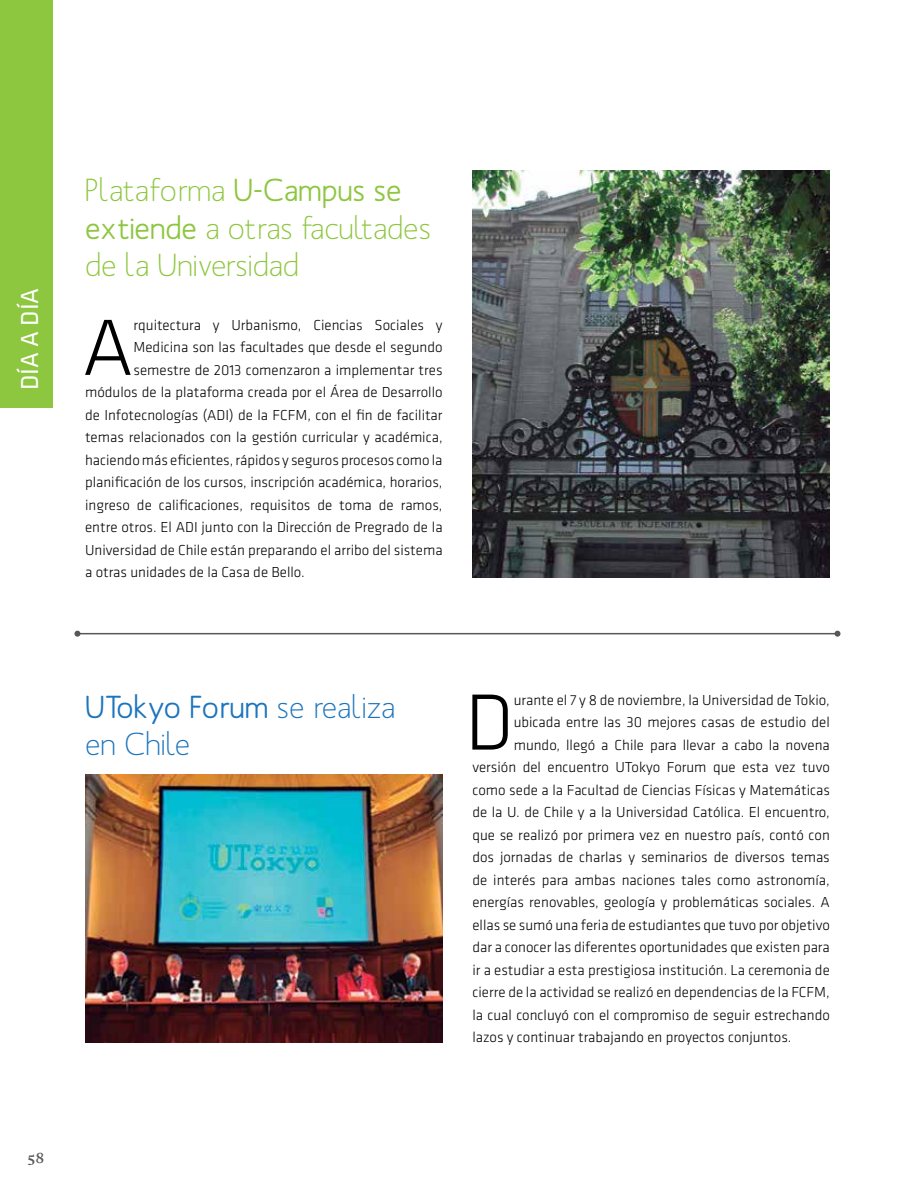
<style>
.page{position:relative;width:915px;height:1191px;background:#fff}
.page>*{position:absolute;margin:0;border:0;box-sizing:border-box;transform-origin:0 0}
.t1{font:300 82.5px "Klavika";color:#000}
.t2{font:31.5px/37.5px "Mank Sans";color:#8dc63f}
.t3{font:31.5px/37.5px "Mank Sans";color:#1c75bc}
.t4{font:25.5px "Klavika";color:#fff}
.t5{font:300 15px "Klavika";color:#000}
.t6{font:600 15px "Prensa";color:#58595b}
.s1{font-weight:500}
</style>
<div class="page">
<div style="left:0;top:0;width:53px;height:407px;background:#8dc63f"></div>
<img style="left:85px;top:774px;width:357px;height:268px">
<hr style="left:77px;top:633px;width:760px;height:1px;background:#5a5655">
<svg style="left:74px;top:630px;width:6px;height:6px"></svg>
<svg style="left:834px;top:630px;width:6px;height:6px"></svg>
<img style="left:472px;top:170px;width:357px;height:407px">
<h3 class="t4" style="left:16px;top:390px;width:104px;rotate:-90deg">DÍA A DÍA</h3>
<p class="t2" style="left:85px;top:171px;width:347px">Plataforma <span class="s1">U-Campus se extiende</span> a otras facultades de la Universidad</p>
<p class="t1" style="left:82px;top:302px;width:53px">A</p>
<p class="t5" style="left:133px;top:317px;width:310px">rquitectura y Urbanismo, Ciencias Sociales y</p>
<p class="t5" style="left:133px;top:339px;width:310px">Medicina son las facultades que desde el segundo</p>
<p class="t5" style="left:133px;top:362px;width:310px">semestre de 2013 comenzaron a implementar tres</p>
<p class="t5" style="left:85px;top:384px;width:359px">módulos de la plataforma creada por el Área de Desarrollo</p>
<p class="t5" style="left:85px;top:407px;width:359px">de Infotecnologías (ADI) de la FCFM, con el fin de facilitar</p>
<p class="t5" style="left:85px;top:429px;width:359px">temas relacionados con la gestión curricular y académica,</p>
<p class="t5" style="left:85px;top:452px;width:359px">haciendo más eficientes, rápidos y seguros procesos como la</p>
<p class="t5" style="left:85px;top:474px;width:359px">planificación de los cursos, inscripción académica, horarios,</p>
<p class="t5" style="left:85px;top:497px;width:359px">ingreso de calificaciones, requisitos de toma de ramos,</p>
<p class="t5" style="left:85px;top:519px;width:359px">entre otros. El ADI junto con la Dirección de Pregrado de la</p>
<p class="t5" style="left:85px;top:542px;width:359px">Universidad de Chile están preparando el arribo del sistema</p>
<p class="t5" style="left:85px;top:564px;width:221px">a otras unidades de la Casa de Bello.</p>
<p class="t3" style="left:85px;top:687px;width:311px"><span class="s1">UTokyo Forum</span> se realiza en Chile</p>
<p class="t6" style="left:28px;top:1148px;width:18px">58</p>
<p class="t1" style="left:465px;top:677px;width:50px">D</p>
<p class="t5" style="left:513px;top:691px;width:317px">urante el 7 y 8 de noviembre, la Universidad de Tokio,</p>
<p class="t5" style="left:513px;top:714px;width:317px">ubicada entre las 30 mejores casas de estudio del</p>
<p class="t5" style="left:513px;top:736px;width:317px">mundo, llegó a Chile para llevar a cabo la novena</p>
<p class="t5" style="left:472px;top:759px;width:359px">versión del encuentro UTokyo Forum que esta vez tuvo</p>
<p class="t5" style="left:472px;top:781px;width:359px">como sede a la Facultad de Ciencias Físicas y Matemáticas</p>
<p class="t5" style="left:472px;top:804px;width:359px">de la U. de Chile y a la Universidad Católica. El encuentro,</p>
<p class="t5" style="left:472px;top:826px;width:359px">que se realizó por primera vez en nuestro país, contó con</p>
<p class="t5" style="left:472px;top:849px;width:359px">dos jornadas de charlas y seminarios de diversos temas</p>
<p class="t5" style="left:472px;top:871px;width:359px">de interés para ambas naciones tales como astronomía,</p>
<p class="t5" style="left:472px;top:894px;width:359px">energías renovables, geología y problemáticas sociales. A</p>
<p class="t5" style="left:472px;top:916px;width:359px">ellas se sumó una feria de estudiantes que tuvo por objetivo</p>
<p class="t5" style="left:472px;top:939px;width:359px">dar a conocer las diferentes oportunidades que existen para</p>
<p class="t5" style="left:472px;top:961px;width:359px">ir a estudiar a esta prestigiosa institución. La ceremonia de</p>
<p class="t5" style="left:472px;top:984px;width:359px">cierre de la actividad se realizó en dependencias de la FCFM,</p>
<p class="t5" style="left:472px;top:1006px;width:359px">la cual concluyó con el compromiso de seguir estrechando</p>
<p class="t5" style="left:472px;top:1029px;width:320px">lazos y continuar trabajando en proyectos conjuntos.</p>
</div>
